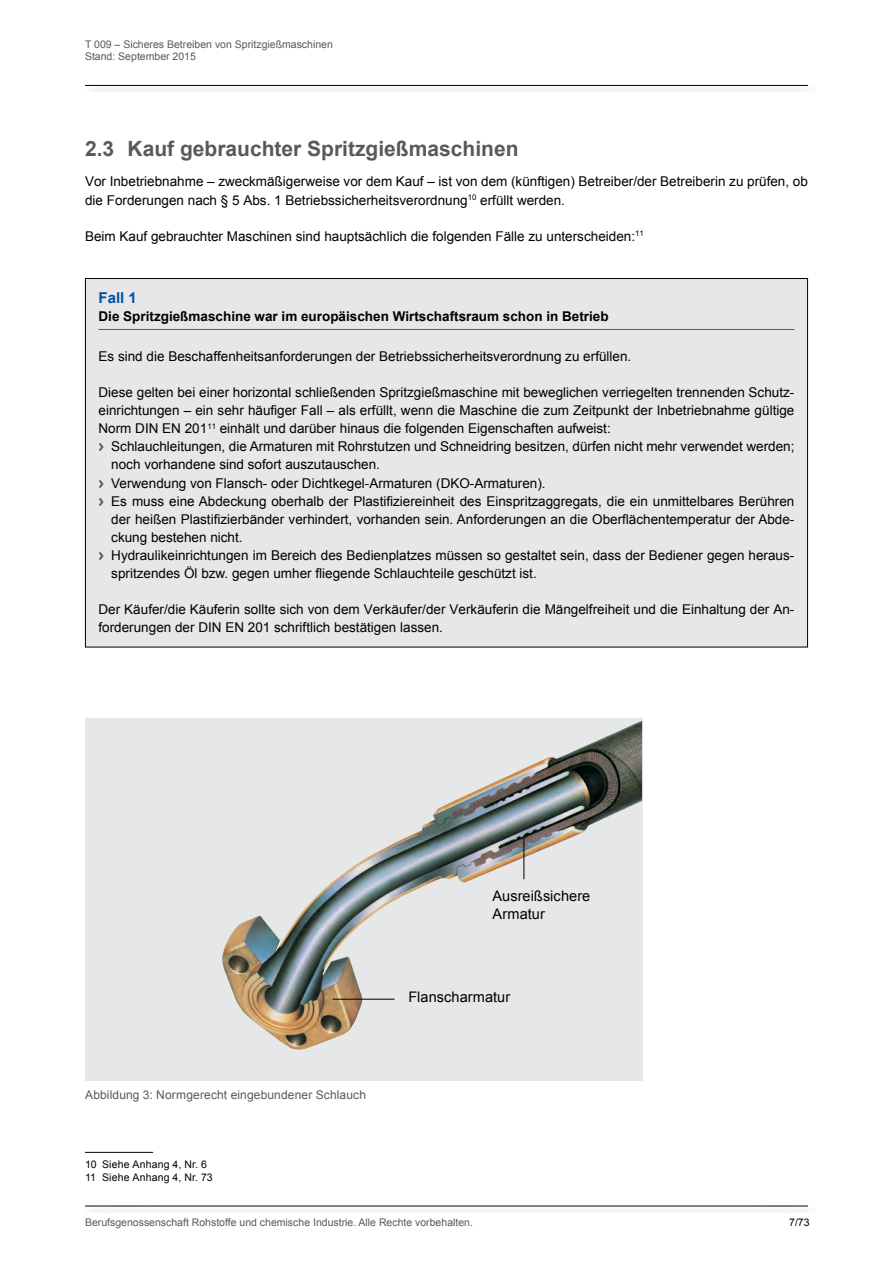
<style>
.page{position:relative;width:893px;height:1263px;background:#fff}
.page>*{position:absolute;margin:0;border:0;box-sizing:border-box;transform-origin:0 0}
.t1{font:700 21px "Arial";color:#58595b}
.t2{font:700 15px "Arial";color:#00529c}
.t3{font:14.55px/17.2px "Arial";letter-spacing:.005em;color:#000}
.Fliesstext{font:13.5px/18px "Arial";color:#000}
.t4{font:700 13.5px "Arial";color:#000}
.Bildunterschrift{font:12px "Arial";letter-spacing:.01em;color:#58595b}
.t5{font:10.5px/12px "Arial";color:#58595b}
.Fussnote{font:10.5px "Arial";letter-spacing:.015em;color:#000}
.s1{font-family:"DGUV Meta";font-weight:700;color:#58595b}
</style>
<div class="page">
<div style="left:85px;top:1206px;width:731px;height:9px;background:#f7f7f7"></div>
<hr style="left:85px;top:1205px;width:723px;height:1px;background:#000">
<div style="left:85px;top:85px;width:731px;height:9px;background:#f7f7f7"></div>
<hr style="left:85px;top:85px;width:723px;height:1px;background:#000">
<div style="left:85px;top:278px;width:722px;height:369px;background:#e6e7e8"></div>
<hr style="left:99px;top:329px;width:695px;height:1px;background:#58595b">
<div style="left:85px;top:718px;width:557px;height:363px;background:#e6e7e8"></div>
<img style="left:222px;top:720px;width:420px;height:329px">
<hr style="left:333px;top:999px;width:61px;height:1px;background:#000">
<hr style="left:523px;top:835px;width:1px;height:44px;background:#000">
<hr style="left:85px;top:1152px;width:68px;height:1px;background:#000">
<p class="t5" style="left:85px;top:38px;width:249px">T 009 – Sicheres Betreiben von Spritzgießmaschinen<br>Stand: September 2015</p>
<p class="t1" style="left:85px;top:134px;width:435px">2.3 Kauf gebrauchter Spritzgießmaschinen</p>
<p class="Fliesstext" style="left:85px;top:173px;width:724px">Vor Inbetriebnahme – zweckmäßigerweise vor dem Kauf – ist von dem (künftigen) Betreiber/der Betreiberin zu prüfen, ob die Forderungen nach § 5 Abs. 1 Betriebssicherheitsverordnung<sup>10</sup> erfüllt werden.</p>
<p class="Fliesstext" style="left:85px;top:227px;width:560px">Beim Kauf gebrauchter Maschinen sind hauptsächlich die folgenden Fälle zu unterscheiden:<sup>11</sup></p>
<p class="t2" style="left:99px;top:287px;width:40px">Fall 1</p>
<p class="t4" style="left:99px;top:307px;width:512px">Die Spritzgießmaschine war im europäischen Wirtschaftsraum schon in Betrieb</p>
<p class="Fliesstext" style="left:99px;top:347px;width:534px">Es sind die Beschaffenheitsanforderungen der Betriebssicherheitsverordnung zu erfüllen.</p>
<p class="Fliesstext" style="left:99px;top:383px;width:697px">Diese gelten bei einer horizontal schließenden Spritzgießmaschine mit beweglichen verriegelten trennenden Schutz-</p>
<p class="Fliesstext" style="left:99px;top:402px;width:697px">einrichtungen – ein sehr häufiger Fall – als erfüllt, wenn die Maschine die zum Zeitpunkt der Inbetriebnahme gültige</p>
<p class="Fliesstext" style="left:99px;top:420px;width:514px">Norm DIN EN 201<sup>11</sup> einhält und darüber hinaus die folgenden Eigenschaften aufweist:</p>
<p class="Fliesstext" style="left:99px;top:438px;width:697px"><span class="s1">&gt;</span> Schlauchleitungen, die Armaturen mit Rohrstutzen und Schneidring besitzen, dürfen nicht mehr verwendet werden;</p>
<p class="Fliesstext" style="left:111px;top:456px;width:270px">noch vorhandene sind sofort auszutauschen.</p>
<p class="Fliesstext" style="left:99px;top:474px;width:449px"><span class="s1">&gt;</span> Verwendung von Flansch- oder Dichtkegel-Armaturen (DKO-Armaturen).</p>
<p class="Fliesstext" style="left:99px;top:492px;width:697px"><span class="s1">&gt;</span> Es muss eine Abdeckung oberhalb der Plastifiziereinheit des Einspritzaggregats, die ein unmittelbares Berühren</p>
<p class="Fliesstext" style="left:111px;top:510px;width:685px">der heißen Plastifizierbänder verhindert, vorhanden sein. Anforderungen an die Oberflächentemperatur der Abde-</p>
<p class="Fliesstext" style="left:111px;top:528px;width:133px">ckung bestehen nicht.</p>
<p class="Fliesstext" style="left:99px;top:546px;width:697px"><span class="s1">&gt;</span> Hydraulikeinrichtungen im Bereich des Bedienplatzes müssen so gestaltet sein, dass der Bediener gegen heraus-</p>
<p class="Fliesstext" style="left:111px;top:564px;width:427px">spritzendes Öl bzw. gegen umher fliegende Schlauchteile geschützt ist.</p>
<p class="Fliesstext" style="left:99px;top:600px;width:697px">Der Käufer/die Käuferin sollte sich von dem Verkäufer/der Verkäuferin die Mängelfreiheit und die Einhaltung der An&shy;forderungen der DIN EN 201 schriftlich bestätigen lassen.</p>
<p class="t3" style="left:492px;top:888px;width:99px">Ausreißsichere<br>Armatur</p>
<p class="Bildunterschrift" style="left:85px;top:1087px;width:283px">Abbildung 3: Normgerecht eingebundener Schlauch</p>
<p class="Fussnote" style="left:85px;top:1157px;width:123px">10 Siehe Anhang 4, Nr. 6</p>
<p class="Fussnote" style="left:85px;top:1171px;width:129px">11 Siehe Anhang 4, Nr. 73</p>
<p class="t3" style="left:408px;top:989px;width:103px">Flanscharmatur</p>
<p class="t5" style="left:85px;top:1216px;width:389px">Berufsgenossenschaft Rohstoffe und chemische Industrie. Alle Rechte vorbehalten.</p>
<p class="Fussnote" style="left:789px;top:1215px;width:22px">7/73</p>
</div>
